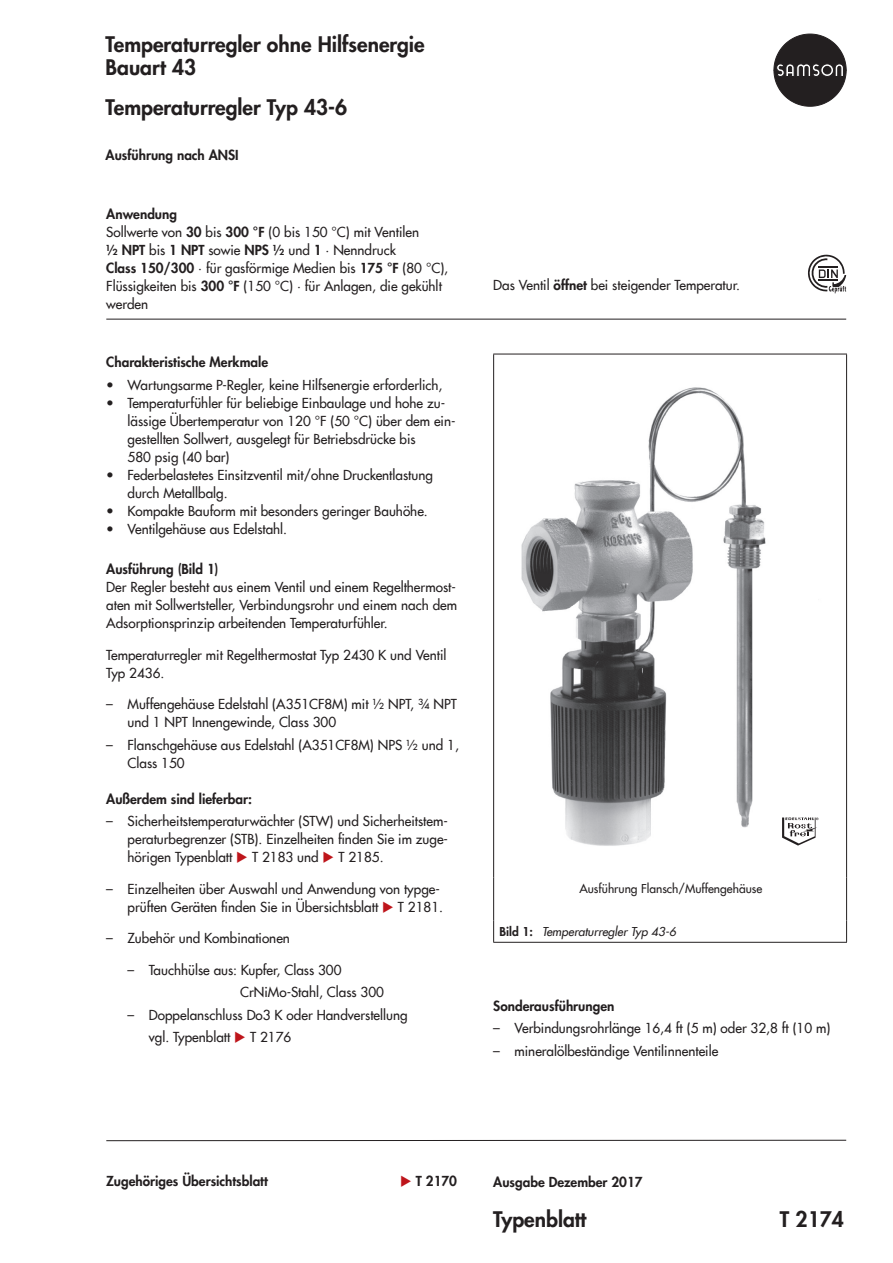
<style>
.page{position:relative;width:893px;height:1263px;background:#fff}
.page>*{position:absolute;margin:0;border:0;box-sizing:border-box;transform-origin:0 0}
.t1{font:800 21px/22.5px "Futura Com";color:#231f20}
.t2{font:500 13.5px/18px "Futura Com";color:#231f20}
.t3{font:800 13.5px "Futura Com";color:#231f20}
.t4{font:500 12px "Futura Com";color:#231f20}
.t5{font:italic 500 12px "Futura Com";color:#231f20}
.s1{font-weight:800}
.s2{font-family:"Futura";font-weight:400}
.s3{color:#be151b}
.s4{font-weight:800;font-style:normal}
</style>
<div class="page">
<svg style="left:774px;top:34px;width:72px;height:72px"></svg>
<hr style="left:106px;top:319px;width:740px;height:1px;background:#231f20">
<svg style="left:106px;top:1139px;width:741px;height:2px"></svg>
<svg style="left:808px;top:255px;width:38px;height:38px"></svg>
<hr style="left:493px;top:354px;width:1px;height:523px;background:#231f20">
<hr style="left:846px;top:354px;width:1px;height:523px;background:#231f20">
<hr style="left:493px;top:877px;width:1px;height:43px;background:#231f20">
<hr style="left:846px;top:877px;width:1px;height:43px;background:#231f20">
<svg style="left:493px;top:920px;width:1px;height:22px"></svg>
<svg style="left:846px;top:920px;width:1px;height:22px"></svg>
<hr style="left:493px;top:942px;width:354px;height:1px;background:#231f20">
<hr style="left:493px;top:354px;width:354px;height:1px;background:#231f20">
<img style="left:521px;top:387px;width:298px;height:459px">
<svg style="left:782px;top:817px;width:36px;height:28px"></svg>
<h1 class="t1" style="left:106px;top:32px;width:321px">Temperaturregler ohne Hilfsenergie<br>Bauart 43</h1>
<h1 class="t1" style="left:106px;top:95px;width:243px">Temperaturregler Typ 43-6</h1>
<p class="t3" style="left:106px;top:145px;width:135px">Ausführung nach ANSI</p>
<p class="t2" style="left:106px;top:204px;width:343px"><span class="s1">Anwendung<br></span>Sollwerte von <span class="s1">30</span> bis <span class="s1">300 °F</span> (0 bis 150 °C) mit Ventilen<br><span class="s1">½ NPT</span> bis <span class="s1">1 NPT</span> sowie <span class="s1">NPS ½</span> und <span class="s1">1</span> · Nenndruck<br><span class="s1">Class 150/300</span> · für gasförmige Medien bis <span class="s1">175 °F</span> (80 °C), Flüssigkeiten bis <span class="s1">300 °F</span> (150 °C) · für Anlagen, die gekühlt werden</p>
<p class="t3" style="left:106px;top:352px;width:163px">Charakteristische Merkmale</p>
<p class="t2" style="left:106px;top:375px;width:338px"><span class="s2">•</span> Wartungsarme P-Regler, keine Hilfsenergie erforderlich,</p>
<p class="t2" style="left:128px;top:393px;width:330px;text-indent:-21px"><span class="s2">•</span> Temperaturfühler für beliebige Einbaulage und hohe zu&shy;lässige Übertemperatur von 120 °F (50 °C) über dem ein&shy;gestellten Sollwert, ausgelegt für Betriebsdrücke bis<br>580 psig (40 bar)</p>
<p class="t2" style="left:128px;top:465px;width:307px;text-indent:-21px"><span class="s2">•</span> Federbelastetes Einsitzventil mit/ohne Druckentlastung durch Metallbalg.</p>
<p class="t2" style="left:106px;top:501px;width:323px"><span class="s2">•</span> Kompakte Bauform mit besonders geringer Bauhöhe.</p>
<p class="t2" style="left:106px;top:519px;width:182px"><span class="s2">•</span> Ventilgehäuse aus Edelstahl.</p>
<p class="t3" style="left:106px;top:559px;width:114px">Ausführung (Bild 1)</p>
<p class="t2" style="left:106px;top:577px;width:352px;text-align:justify">Der Regler besteht aus einem Ventil und einem Regelthermost&shy;aten mit Sollwertsteller, Verbindungsrohr und einem nach dem Adsorptionsprinzip arbeitenden Temperaturfühler.</p>
<p class="t2" style="left:106px;top:645px;width:342px">Temperaturregler mit Regelthermostat Typ 2430 K und Ventil<br>Typ 2436.</p>
<p class="t2" style="left:128px;top:694px;width:331px;text-indent:-21px"><span class="s2">–</span> Muffengehäuse Edelstahl (A351CF8M) mit ½ NPT, ¾ NPT und 1 NPT Innengewinde, Class 300</p>
<p class="t2" style="left:128px;top:735px;width:333px;text-indent:-21px"><span class="s2">–</span> Flanschgehäuse aus Edelstahl (A351CF8M) NPS ½ und 1,<br>Class 150</p>
<p class="t3" style="left:106px;top:788px;width:147px">Außerdem sind lieferbar:</p>
<p class="t2" style="left:128px;top:811px;width:322px;text-align:justify;text-indent:-21px"><span class="s2">–</span> Sicherheitstemperaturwächter (STW) und Sicherheitstem&shy;peraturbegrenzer (STB). Einzelheiten finden Sie im zuge&shy;hörigen Typenblatt <span class="s3">◆</span> T 2183 und <span class="s3">◆</span> T 2185.</p>
<p class="t2" style="left:106px;top:879px;width:338px;text-align:right"><span class="s2">–</span> Einzelheiten über Auswahl und Anwendung von typge&shy;prüften Geräten finden Sie in Übersichtsblatt <span class="s3">◆</span> T 2181.</p>
<p class="t2" style="left:106px;top:928px;width:185px"><span class="s2">–</span> Zubehör und Kombinationen</p>
<p class="t2" style="left:240px;top:958px;width:145px;line-height:22.5px;text-indent:-113px"><span class="s2">–</span> Tauchhülse aus: Kupfer, Class 300<br>CrNiMo-Stahl, Class 300</p>
<p class="t2" style="left:149px;top:1003px;width:260px;line-height:22.5px;text-indent:-21px"><span class="s2">–</span> Doppelanschluss Do3 K oder Handverstellung vgl. Typenblatt <span class="s3">◆</span> T 2176</p>
<p class="t2" style="left:493px;top:276px;width:248px">Das Ventil <span class="s1">öffnet</span> bei steigender Temperatur.</p>
<p class="t4" style="left:579px;top:880px;width:184px">Ausführung Flansch/Muffengehäuse</p>
<p class="t5" style="left:500px;top:923px;width:178px"><span class="s4">Bild 1:</span> Temperaturregler Typ 43-6</p>
<p class="t3" style="left:493px;top:995px;width:123px">Sonderausführungen</p>
<p class="t2" style="left:493px;top:1018px;width:339px"><span class="s2">–</span> Verbindungsrohrlänge 16,4 ft (5 m) oder 32,8 ft (10 m)</p>
<p class="t2" style="left:493px;top:1041px;width:227px"><span class="s2">–</span> mineralölbeständige Ventilinnenteile</p>
<p class="t3" style="left:106px;top:1171px;width:163px">Zugehöriges Übersichtsblatt</p>
<p class="t3" style="left:400px;top:1171px;width:58px"><span class="s3">◆</span> T 2170</p>
<p class="t3" style="left:493px;top:1172px;width:151px">Ausgabe Dezember 2017</p>
<h1 class="t1" style="left:493px;top:1207px;width:95px">Typenblatt</h1>
<h1 class="t1" style="left:780px;top:1207px;width:66px">T 2174</h1>
</div>
